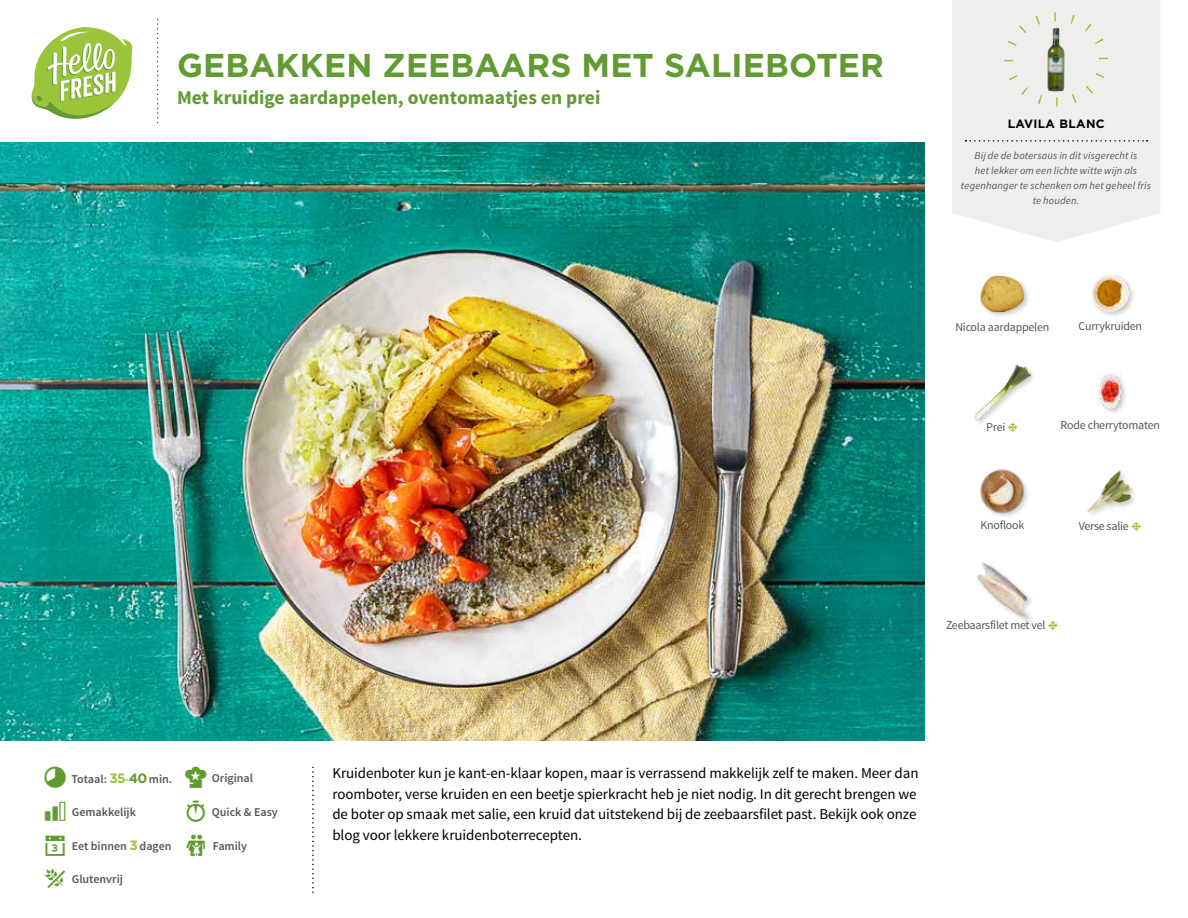
<style>
.page{position:relative;width:1188px;height:918px;background:#fff}
.page>*{position:absolute;margin:0;border:0;box-sizing:border-box;transform-origin:0 0}
.t1{font:700 33px "Gotham";letter-spacing:.005em;color:#619b31}
.t2{font:25.5px "hellofresh icon font";color:#619b31}
.t3{font:700 19.5px "Source Sans Pro";color:#619b31}
.t4{font:15px/20.5px "Source Sans Pro";letter-spacing:-.005em;color:#000}
.t5{font:12px "Source Sans Pro";letter-spacing:-.02em;color:#575756}
.t6{font:600 12px "Source Sans Pro";color:#575756}
.t7{font:700 12px "Gotham";letter-spacing:.03em;color:#000}
.t8{font:italic 10.5px/14.7px "Source Sans Pro";letter-spacing:.015em;color:#575756;text-align:center}
.s1{font-family:"Gotham";font-weight:700;font-size:13.5px;color:#9ac43a}
.s2{color:#87ac54}
.s3{font-family:"Gotham";font-weight:700;font-size:13.5px;color:#619b31}
</style>
<div class="page">
<svg style="left:31px;top:27px;width:102px;height:92px"></svg>
<img style="left:0;top:142px;width:925px;height:598px">
<div style="left:952px;top:0;width:208px;height:242px;background:#f0eeed"></div>
<svg style="left:966px;top:140px;width:182px;height:2px"></svg>
<div style="left:1004px;top:12px;width:104px;height:94px;border:9px dashed #9ac43a;border-radius:50%"></div>
<img style="left:1092px;top:275px;width:41px;height:41px">
<img style="left:1087px;top:470px;width:48px;height:45px">
<div style="left:1099px;top:373px;width:29px;height:43px;background:#000;opacity:.2"></div>
<img style="left:1097px;top:372px;width:27px;height:40px">
<img style="left:979px;top:275px;width:50px;height:41px">
<img style="left:980px;top:469px;width:48px;height:47px">
<img style="left:976px;top:562px;width:54px;height:57px">
<img style="left:974px;top:364px;width:56px;height:57px">
<img style="left:1048px;top:28px;width:16px;height:63px">
<h1 class="t1" style="left:177px;top:44px;width:709px">GEBAKKEN ZEEBAARS MET SALIEBOTER</h1>
<h3 class="t3" style="left:177px;top:85px;width:425px">Met kruidige aardappelen, oventomaatjes en prei</h3>
<p class="t7" style="left:1008px;top:116px;width:99px">LAVILA BLANC</p>
<p class="t8" style="left:961px;top:149px;width:192px">Bij de de botersaus in dit visgerecht is<br>het lekker om een lichte witte wijn als tegenhanger te schenken om het geheel fris te houden.</p>
<p class="t5" style="left:955px;top:319px;width:95px">Nicola aardappelen</p>
<p class="t5" style="left:1079px;top:319px;width:65px">Currykruiden</p>
<p class="t5" style="left:986px;top:420px;width:21px">Prei</p>
<p class="t5" style="left:1061px;top:418px;width:101px">Rode cherrytomaten</p>
<p class="t5" style="left:980px;top:517px;width:45px">Knoflook</p>
<p class="t5" style="left:1079px;top:519px;width:52px">Verse salie</p>
<p class="t5" style="left:946px;top:618px;width:101px">Zeebaarsfilet met vel</p>
<p class="t6" style="left:71px;top:771px;width:102px">Totaal: <span class="s1">35</span><span class="s2">-</span><span class="s3">40</span> min.</p>
<p class="t6" style="left:212px;top:771px;width:43px">Original</p>
<p class="t6" style="left:72px;top:804px;width:66px">Gemakkelijk</p>
<p class="t6" style="left:212px;top:804px;width:68px">Quick &amp; Easy</p>
<p class="t6" style="left:72px;top:839px;width:101px">Eet binnen <span class="s1">3</span> dagen</p>
<p class="t6" style="left:72px;top:872px;width:53px">Glutenvrij</p>
<h2 class="t2" style="left:43px;top:834px;width:27px">▪</h2>
<p class="t6" style="left:213px;top:838px;width:36px">Family</p>
<p class="t4" style="left:332px;top:763px;width:588px">Kruidenboter kun je kant-en-klaar kopen, maar is verrassend makkelijk zelf te maken. Meer dan roomboter, verse kruiden en een beetje spierkracht heb je niet nodig. In dit gerecht brengen we de boter op smaak met salie, een kruid dat uitstekend bij de zeebaarsfilet past. Bekijk ook onze blog voor lekkere kruidenboterrecepten.</p>
</div>
